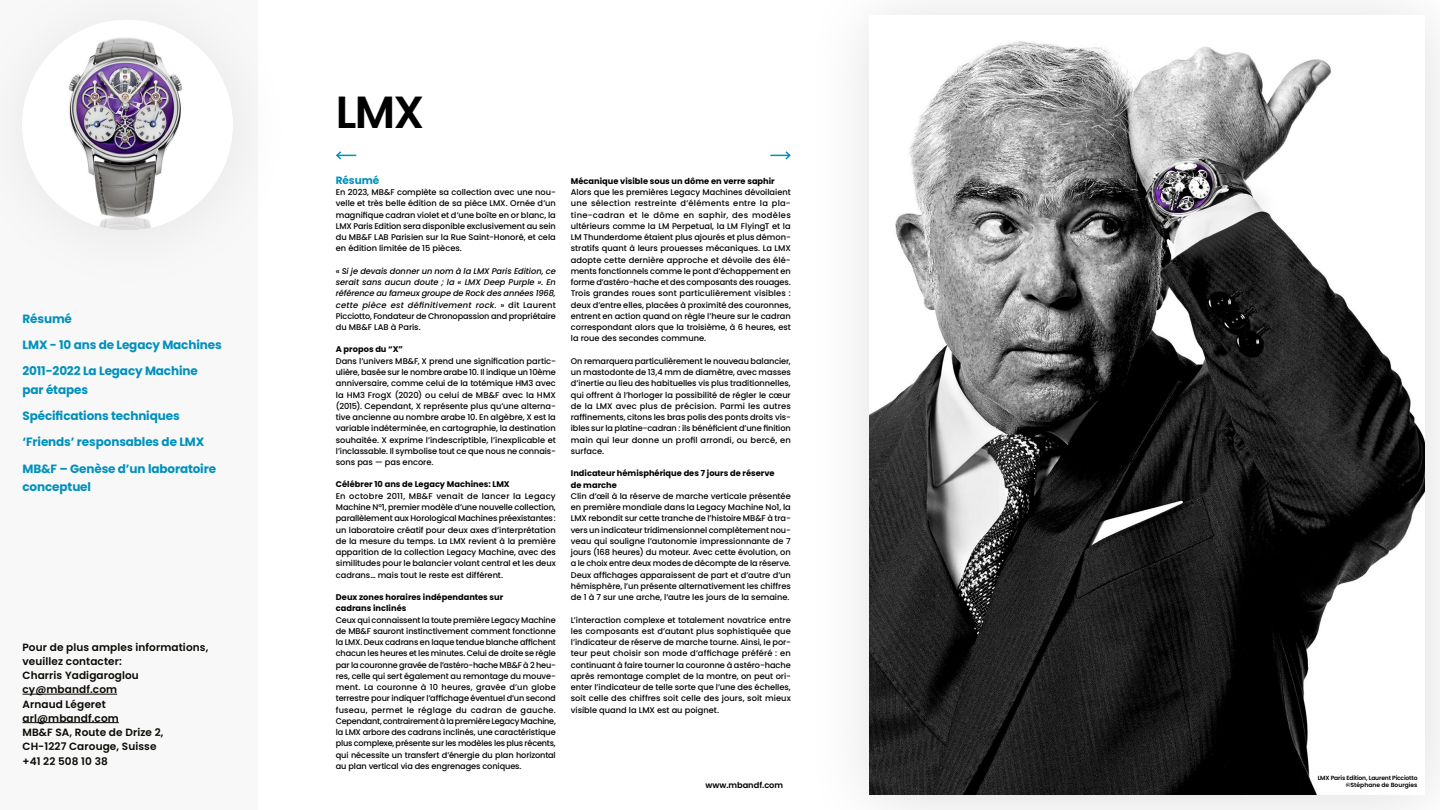
<style>
.page{position:relative;width:1440px;height:810px;background:#fff}
.page>*{position:absolute;margin:0;border:0;box-sizing:border-box;transform-origin:0 0}
.t1{font:600 45px "Poppins";color:#000}
.t2{font:700 12px/26.2px "Poppins";letter-spacing:-.01em;color:#0091bd}
.t3{font:600 10.5px/14.2px "Poppins";letter-spacing:.01em;color:#0b0904}
.t4{font:700 10.5px "Poppins";letter-spacing:-.01em;color:#0091bd}
.t5{font:500 8.25px/11.2px "Poppins";letter-spacing:-.005em;color:#000;text-align:justify}
.t6{font:italic 500 8.25px/11.2px "Poppins";letter-spacing:.02em;color:#000;text-align:justify}
.t7{font:700 8.25px/11.2px "Poppins";color:#000}
.t8{font:600 8.25px "Poppins";color:#000}
.t9{font:600 6px/7.2px "Poppins";letter-spacing:-.025em;color:#000;text-align:right}
.s1{font-style:normal}
</style>
<div class="page">
<div style="left:0;top:0;width:257px;height:810px;background:#f8f8f8"></div>
<div style="left:0;top:0;width:301px;height:301px;background:#f7f7f7"></div>
<img style="left:22px;top:20px;width:211px;height:210px;border-radius:105px">
<hr style="left:22px;top:694px;width:95px;height:1px;background:#0b0904">
<hr style="left:22px;top:722px;width:97px;height:1px;background:#0b0904">
<svg style="left:336px;top:151px;width:20px;height:9px"></svg>
<svg style="left:770px;top:151px;width:21px;height:9px"></svg>
<svg style="left:857px;top:5px;width:583px;height:805px"></svg>
<h2 class="t2" style="left:22px;top:305px;width:201px">Résumé<br>LMX - 10 ans de Legacy Machines<br>2011-2022 La Legacy Machine</h2>
<h2 class="t2" style="left:23px;top:376px;width:195px">par étapes<br>Spécifications techniques ‘Friends’ responsables de LMX<br>MB&amp;F – Genèse d’un laboratoire</h2>
<h2 class="t2" style="left:23px;top:474px;width:70px">conceptuel</h2>
<p class="t3" style="left:22px;top:640px;width:187px">Pour de plus amples informations, veuillez contacter:<br>Charris Yadigaroglou cy@mbandf.com<br>Arnaud Légeret<br>arl@mbandf.com<br>MB&amp;F SA, Route de Drize 2,<br>CH-1227 Carouge, Suisse<br>+41 22 508 10 38</p>
<h1 class="t1" style="left:336px;top:86px;width:90px">LMX</h1>
<p class="t4" style="left:336px;top:174px;width:45px">Résumé</p>
<p class="t5" style="left:336px;top:187px;width:222px">En 2023, MB&amp;F complète sa collection avec une nou&shy;velle et très belle édition de sa pièce LMX. Ornée d’un magnifique cadran violet et d’une boîte en or blanc, la LMX Paris Edition sera disponible exclusivement au sein du MB&amp;F LAB Parisien sur la Rue Saint-Honoré, et cela en édition limitée de 15 pièces.</p>
<p class="t6" style="left:336px;top:265px;width:222px"><span class="s1">«</span> Si je devais donner un nom à la LMX Paris Edition, ce serait sans aucun doute ; la « LMX Deep Purple ». En référence au fameux groupe de Rock des années 1968, cette pièce est définitivement rock. <span class="s1">» dit Laurent Picciotto, Fondateur de Chronopassion and propriétaire du MB&amp;F LAB à Paris.</span></p>
<p class="t7" style="left:336px;top:344px;width:69px">A propos du “X”</p>
<p class="t5" style="left:336px;top:355px;width:222px">Dans l’univers MB&amp;F, X prend une signification partic&shy;ulière, basée sur le nombre arabe 10. Il indique un 10ème anniversaire, comme celui de la totémique HM3 avec la HM3 FrogX (2020) ou celui de MB&amp;F avec la HMX (2015). Cependant, X représente plus qu’une alterna&shy;tive ancienne au nombre arabe 10. En algèbre, X est la variable indéterminée, en cartographie, la destination souhaitée. X exprime l’indescriptible, l’inexplicable et l’inclassable. Il symbolise tout ce que nous ne connais&shy;sons pas — pas encore.</p>
<p class="t7" style="left:336px;top:479px;width:175px">Célébrer 10 ans de Legacy Machines: LMX</p>
<p class="t5" style="left:336px;top:490px;width:222px">En octobre 2011, MB&amp;F venait de lancer la Legacy Machine N°1, premier modèle d’une nouvelle collection, parallèlement aux Horological Machines préexistantes: un laboratoire créatif pour deux axes d’interprétation de la mesure du temps. La LMX revient à la première apparition de la collection Legacy Machine, avec des similitudes pour le balancier volant central et les deux cadrans… mais tout le reste est différent.</p>
<p class="t7" style="left:336px;top:592px;width:169px">Deux zones horaires indépendantes sur cadrans inclinés</p>
<p class="t5" style="left:336px;top:614px;width:222px">Ceux qui connaissent la toute première Legacy Machine de MB&amp;F sauront instinctivement comment fonctionne la LMX. Deux cadrans en laque tendue blanche affichent chacun les heures et les minutes. Celui de droite se règle par la couronne gravée de l’astéro-hache MB&amp;F à 2 heu&shy;res, celle qui sert également au remontage du mouve&shy;ment. La couronne à 10 heures, gravée d’un globe terrestre pour indiquer l’affichage éventuel d’un second fuseau, permet le réglage du cadran de gauche.<br>Cependant, contrairement à la première Legacy Machine, la LMX arbore des cadrans inclinés, une caractéristique plus complexe, présente sur les modèles les plus récents, qui nécessite un transfert d’énergie du plan horizontal au plan vertical via des engrenages coniques.</p>
<p class="t7" style="left:571px;top:175px;width:205px">Mécanique visible sous un dôme en verre saphir</p>
<p class="t5" style="left:571px;top:187px;width:222px">Alors que les premières Legacy Machines dévoilaient une sélection restreinte d’éléments entre la pla&shy;tine-cadran et le dôme en saphir, des modèles ultérieurs comme la LM Perpetual, la LM FlyingT et la LM Thunderdome étaient plus ajourés et plus démon&shy;stratifs quant à leurs prouesses mécaniques. La LMX adopte cette dernière approche et dévoile des élé&shy;ments fonctionnels comme le pont d’échappement en forme d’astéro-hache et des composants des rouages.<br>Trois grandes roues sont particulièrement visibles : deux d’entre elles, placées à proximité des couronnes, entrent en action quand on règle l’heure sur le cadran correspondant alors que la troisième, à 6 heures, est la roue des secondes commune.</p>
<p class="t5" style="left:571px;top:355px;width:222px">On remarquera particulièrement le nouveau balancier, un mastodonte de 13,4 mm de diamètre, avec masses d’inertie au lieu des habituelles vis plus traditionnelles, qui offrent à l’horloger la possibilité de régler le cœur de la LMX avec plus de précision. Parmi les autres raffinements, citons les bras polis des ponts droits vis&shy;ibles sur la platine-cadran : ils bénéficient d’une finition main qui leur donne un profil arrondi, ou bercé, en surface.</p>
<p class="t7" style="left:571px;top:468px;width:205px">Indicateur hémisphérique des 7 jours de réserve de marche</p>
<p class="t5" style="left:571px;top:490px;width:222px">Clin d’œil à la réserve de marche verticale présentée en première mondiale dans la Legacy Machine No1, la LMX rebondit sur cette tranche de l’histoire MB&amp;F à tra&shy;vers un indicateur tridimensionnel complètement nou&shy;veau qui souligne l’autonomie impressionnante de 7 jours (168 heures) du moteur. Avec cette évolution, on a le choix entre deux modes de décompte de la réserve.<br>Deux affichages apparaissent de part et d’autre d’un hémisphère, l’un présente alternativement les chiffres de 1 à 7 sur une arche, l’autre les jours de la semaine.</p>
<p class="t5" style="left:571px;top:614px;width:222px">L’interaction complexe et totalement novatrice entre les composants est d’autant plus sophistiquée que l’indicateur de réserve de marche tourne. Ainsi, le por&shy;teur peut choisir son mode d’affichage préféré : en continuant à faire tourner la couronne à astéro-hache après remontage complet de la montre, on peut ori&shy;enter l’indicateur de telle sorte que l’une des échelles, soit celle des chiffres soit celle des jours, soit mieux visible quand la LMX est au poignet.</p>
<p class="t8" style="left:705px;top:780px;width:79px">www.mbandf.com</p>
<p class="t9" style="left:1318px;top:775px;width:101px">LMX Paris Edition, Laurent Picciotto ©Stéphane de Bourgies</p>
</div>
